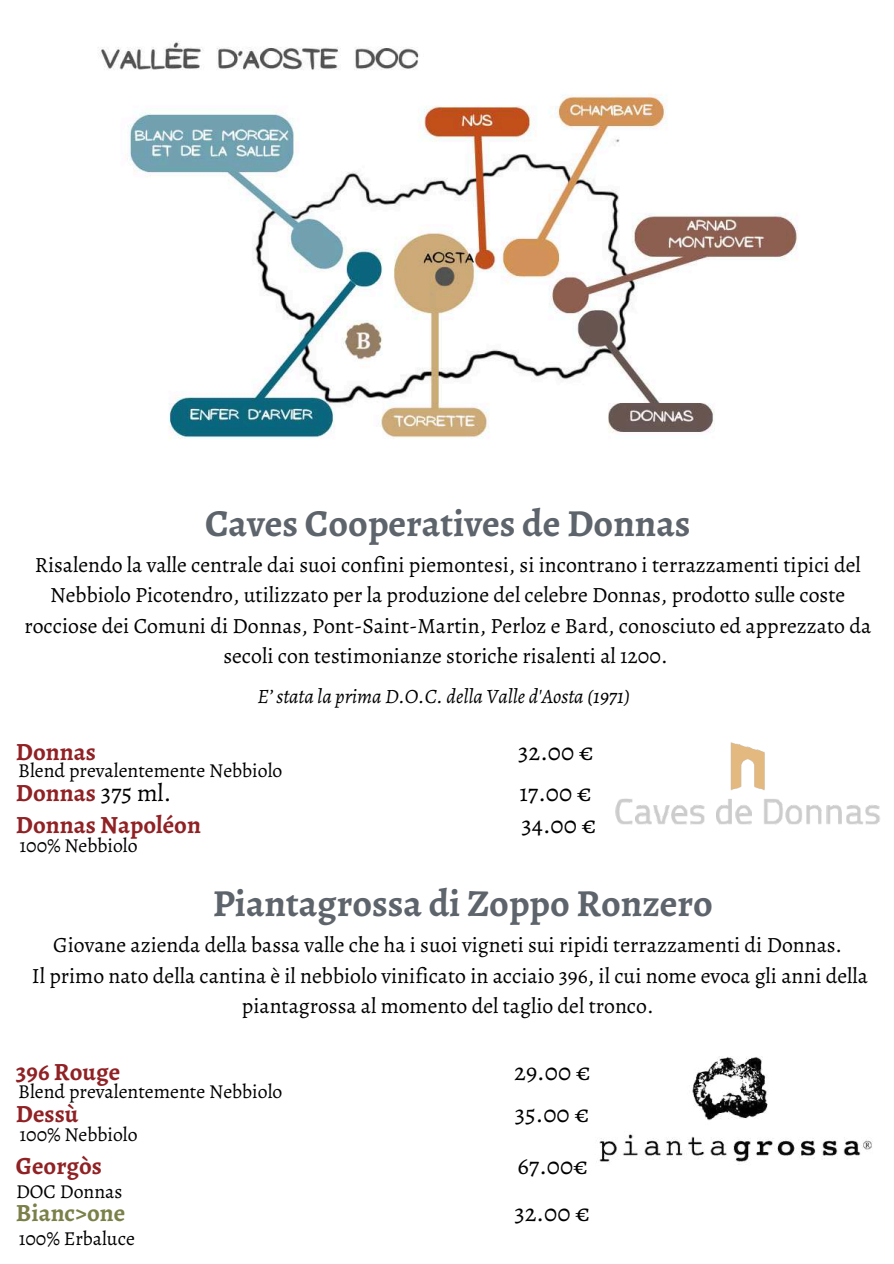
<style>
.page{position:relative;width:894px;height:1264px;background:#fff}
.page>*{position:absolute;margin:0;border:0;box-sizing:border-box;transform-origin:0 0}
.t1{font:700 38.25px "Alegreya";color:#5e646b}
.t2{font:700 24.75px "Alegreya";color:#902124}
.t3{font:24.75px "Alegreya";color:#000}
.t4{font:700 24.75px "Alegreya";color:#7b8048}
.t5{font:21.75px/30.3px "Alegreya";color:#000;text-align:center}
.t6{font:italic 20.4px "Alegreya";color:#000}
.t7{font:19.8px/43.5px "Alegreya";color:#000}
.s1{font-weight:400;color:#000}
</style>
<div class="page">
<img style="left:615px;top:798px;width:265px;height:27px">
<img style="left:730px;top:742px;width:35px;height:49px">
<img style="left:599px;top:1056px;width:274px;height:109px">
<img style="left:98px;top:41px;width:700px;height:398px">
<h1 class="t1" style="left:205px;top:497px;width:487px">Caves Cooperatives de Donnas</h1>
<p class="t5" style="left:24px;top:549px;width:848px">Risalendo la valle centrale dai suoi confini piemontesi, si incontrano i terrazzamenti tipici del Nebbiolo Picotendro, utilizzato per la produzione del celebre Donnas, prodotto sulle coste rocciose dei Comuni di Donnas, Pont-Saint-Martin, Perloz e Bard, conosciuto ed apprezzato da secoli con testimonianze storiche risalenti al 1200.</p>
<p class="t6" style="left:257px;top:682px;width:374px">E’ stata la prima D.O.C. della Valle d'Aosta (1971)</p>
<p class="t2" style="left:16px;top:734px;width:81px">Donnas</p>
<p class="t3" style="left:518px;top:734px;width:77px">32.00 €</p>
<p class="t2" style="left:16px;top:775px;width:157px">Donnas <span class="s1">375 ml.</span></p>
<p class="t3" style="left:519px;top:775px;width:74px">17.00 €</p>
<p class="t2" style="left:16px;top:808px;width:186px">Donnas Napoléon</p>
<p class="t3" style="left:521px;top:808px;width:76px">34.00 €</p>
<p class="t7" style="left:18px;top:748px;width:265px">Blend prevalentemente Nebbiolo</p>
<p class="t7" style="left:19px;top:823px;width:120px">100% Nebbiolo</p>
<h1 class="t1" style="left:213px;top:877px;width:501px">Piantagrossa di Zoppo Ronzero</h1>
<p class="t5" style="left:32px;top:930px;width:837px">Giovane azienda della bassa valle che ha i suoi vigneti sui ripidi terrazzamenti di Donnas.<br>Il primo nato della cantina è il nebbiolo vinificato in acciaio 396, il cui nome evoca gli anni della piantagrossa al momento del taglio del tronco.</p>
<p class="t2" style="left:16px;top:1054px;width:106px">396 Rouge</p>
<p class="t3" style="left:514px;top:1054px;width:78px">29.00 €</p>
<p class="t2" style="left:16px;top:1097px;width:64px">Dessù</p>
<p class="t3" style="left:514px;top:1097px;width:76px">35.00 €</p>
<p class="t2" style="left:16px;top:1148px;width:87px">Georgòs</p>
<p class="t3" style="left:517px;top:1148px;width:72px">67.00€</p>
<p class="t4" style="left:16px;top:1196px;width:111px">Bianc&gt;one</p>
<p class="t3" style="left:514px;top:1196px;width:77px">32.00 €</p>
<p class="t7" style="left:18px;top:1069px;width:265px">Blend prevalentemente Nebbiolo<br>100% Nebbiolo</p>
<p class="t7" style="left:16px;top:1169px;width:108px">DOC Donnas</p>
<p class="t7" style="left:19px;top:1216px;width:118px">100% Erbaluce</p>
</div>
